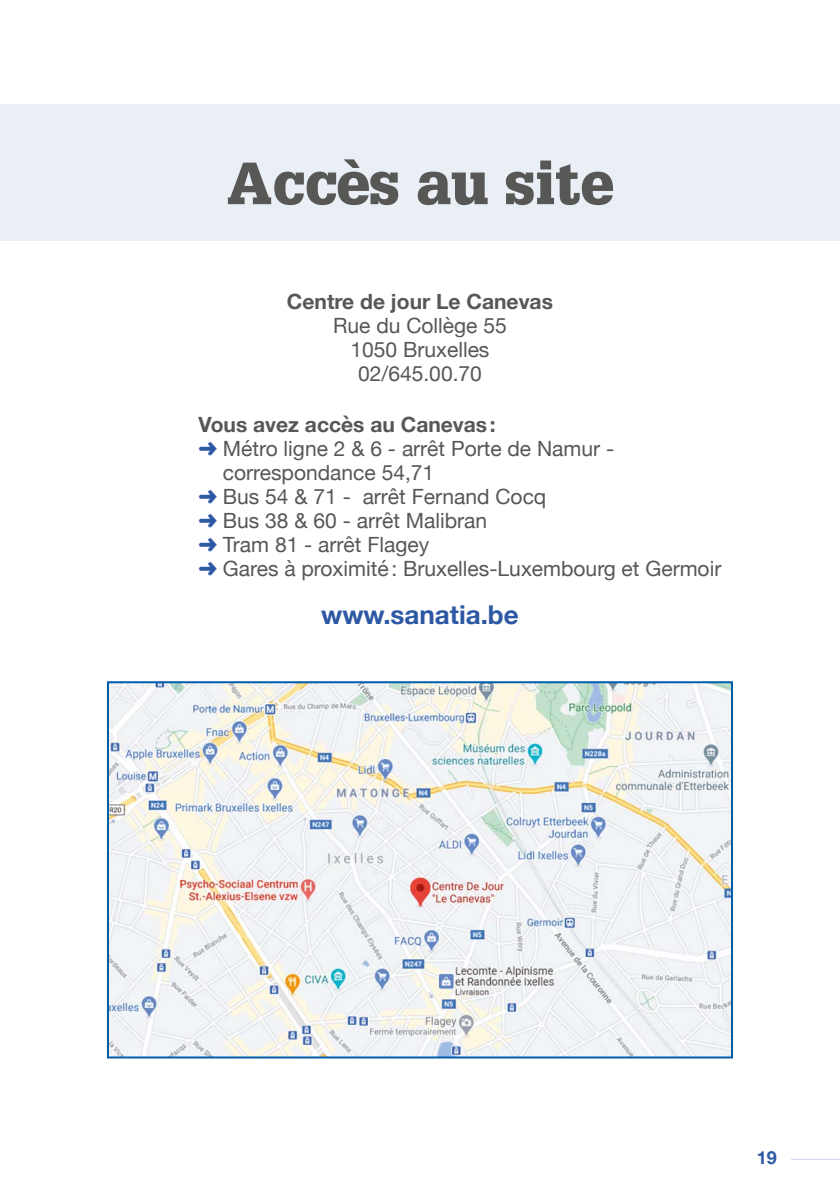
<style>
.page{position:relative;width:840px;height:1191px;background:#fff}
.page>*{position:absolute;margin:0;border:0;box-sizing:border-box;transform-origin:0 0}
.t1{font:900 58px "Glypha LT";color:#575756}
.t2{font:700 26px "Helvetica Neue";color:#2d58a3}
.t3{font:21px/24px "Helvetica Neue";color:#575756;text-align:center}
.t4{font:700 21px "Helvetica Neue";color:#575756}
.t5{font:700 18px "Helvetica Neue";color:#2d58a3}
.s1{color:#2d58a3}
</style>
<div class="page">
<hr style="left:790px;top:1158px;width:49px;height:1px;background:#ced1ea">
<div style="left:0;top:105px;width:839px;height:136px;background:#eaeef5"></div>
<img style="left:110px;top:684px;width:619px;height:371px">
<div style="left:107px;top:681px;width:625px;height:377px;border:2px solid #005da9"></div>
<h1 class="t1" style="left:227px;top:148px;width:387px">Accès au site</h1>
<p class="t4" style="left:287px;top:285px;width:267px">Centre de jour Le Canevas</p>
<p class="t3" style="left:333px;top:314px;width:175px">Rue du Collège 55<br>1050 Bruxelles<br>02/645.00.70</p>
<p class="t4" style="left:198px;top:408px;width:298px">Vous avez accès au Canevas:</p>
<p class="t3" style="left:198px;top:438px;width:417px"><span class="s1">➜</span> Métro ligne 2 &amp; 6 - arrêt Porte de Namur -</p>
<p class="t3" style="left:223px;top:462px;width:213px">correspondance 54,71</p>
<p class="t3" style="left:198px;top:486px;width:349px"><span class="s1">➜</span> Bus 54 &amp; 71 - arrêt Fernand Cocq</p>
<p class="t3" style="left:198px;top:510px;width:290px"><span class="s1">➜</span> Bus 38 &amp; 60 - arrêt Malibran</p>
<p class="t3" style="left:198px;top:534px;width:232px"><span class="s1">➜</span> Tram 81 - arrêt Flagey</p>
<p class="t3" style="left:198px;top:558px;width:524px"><span class="s1">➜</span> Gares à proximité: Bruxelles-Luxembourg et Germoir</p>
<p class="t2" style="left:321px;top:594px;width:199px">www.sanatia.be</p>
<p class="t5" style="left:756px;top:1144px;width:22px">19</p>
</div>
